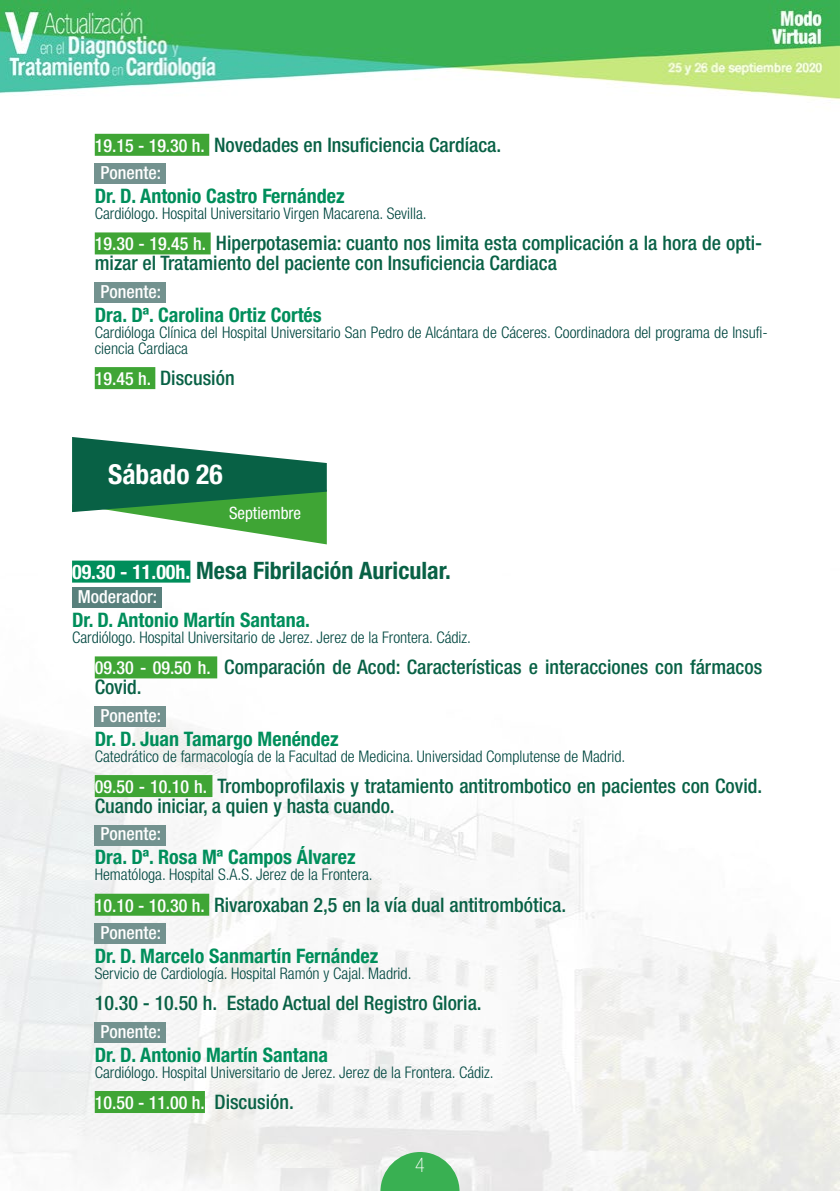
<style>
.page{position:relative;width:840px;height:1191px;background:#fff}
.page>*{position:absolute;margin:0;border:0;box-sizing:border-box;transform-origin:0 0}
.t1{font:700 condensed 27.6px "Helvetica Neue LT Std";color:#fff}
.t2{font:700 condensed 24px "Helvetica Neue LT Std";color:#086145}
.t3{font:500 condensed 20px/20px "Helvetica Neue LT Std";color:#086145}
.t4{font:700 condensed 20px "Helvetica Neue LT Std";color:#008e5b}
.t5{font:100 condensed 20px "Helvetica Neue LT Std";color:#fff}
.t6{font:500 condensed 18px "Helvetica Neue LT Std";color:#fff}
.t7{font:condensed 17px "Helvetica Neue LT Std";color:#fff}
.t8{font:300 condensed 16px/16px "Helvetica Neue LT Std";color:#004740}
.s1{font-size:18px;color:#fff}
.s2{font-size:20px;color:#fff}
.s3{font-size:20px;color:#086145}
</style>
<div class="page">
<img style="left:0;top:0;width:839px;height:1191px">
<svg style="left:380px;top:1152px;width:79px;height:39px;background:#60bd74"></svg>
<div style="left:72px;top:560px;width:118px;height:22px;background:#008e5b"></div>
<div style="left:72px;top:587px;width:90px;height:21px;background:#58807c"></div>
<div style="left:95px;top:656px;width:122px;height:22px;background:#3fa535"></div>
<div style="left:95px;top:706px;width:71px;height:21px;background:#73928f"></div>
<div style="left:95px;top:775px;width:117px;height:22px;background:#3fa535"></div>
<div style="left:95px;top:824px;width:71px;height:21px;background:#73928f"></div>
<div style="left:95px;top:893px;width:114px;height:22px;background:#3fa535"></div>
<div style="left:95px;top:923px;width:71px;height:21px;background:#73928f"></div>
<div style="left:95px;top:1022px;width:71px;height:20px;background:#73928f"></div>
<div style="left:95px;top:1091px;width:110px;height:22px;background:#3fa535"></div>
<svg style="left:72px;top:437px;width:254px;height:107px"></svg>
<div style="left:95px;top:134px;width:114px;height:22px;background:#3fa535"></div>
<div style="left:95px;top:163px;width:71px;height:21px;background:#73928f"></div>
<div style="left:95px;top:232px;width:115px;height:22px;background:#3fa535"></div>
<div style="left:95px;top:282px;width:71px;height:21px;background:#73928f"></div>
<div style="left:95px;top:367px;width:60px;height:22px;background:#3fa535"></div>
<p class="t3" style="left:95px;top:134px;width:408px"><span class="s1">19.15 - 19.30 h.</span> Novedades en Insuficiencia Cardíaca.</p>
<p class="t6" style="left:100px;top:162px;width:62px">Ponente:</p>
<p class="t4" style="left:95px;top:184px;width:251px">Dr. D. Antonio Castro Fernández</p>
<p class="t8" style="left:95px;top:205px;width:333px">Cardiólogo. Hospital Universitario Virgen Macarena. Sevilla.</p>
<p class="t3" style="left:95px;top:233px;width:668px"><span class="s1">19.30 - 19.45 h.</span> Hiperpotasemia: cuanto nos limita esta complicación a la hora de opti&shy;mizar el Tratamiento del paciente con Insuficiencia Cardiaca</p>
<p class="t6" style="left:100px;top:281px;width:62px">Ponente:</p>
<p class="t4" style="left:95px;top:302px;width:228px">Dra. Dª. Carolina Ortiz Cortés</p>
<p class="t8" style="left:95px;top:324px;width:674px">Cardióloga Clínica del Hospital Universitario San Pedro de Alcántara de Cáceres. Coordinadora del programa de Insufi&shy;ciencia Cardiaca</p>
<p class="t3" style="left:95px;top:368px;width:141px"><span class="s1">19.45 h.</span> Discusión</p>
<h1 class="t1" style="left:108px;top:458px;width:116px">Sábado 26</h1>
<p class="t7" style="left:229px;top:503px;width:74px">Septiembre</p>
<h2 class="t2" style="left:72px;top:555px;width:380px"><span class="s2">09.30 - 11.00h.</span> Mesa Fibrilación Auricular.</h2>
<p class="t6" style="left:78px;top:586px;width:81px">Moderador:</p>
<p class="t4" style="left:72px;top:608px;width:239px">Dr. D. Antonio Martín Santana.</p>
<p class="t8" style="left:72px;top:629px;width:400px">Cardiólogo. Hospital Universitario de Jerez. Jerez de la Frontera. Cádiz.</p>
<p class="t3" style="left:95px;top:657px;width:668px"><span class="s1">09.30 - 09.50 h.</span> Comparación de Acod: Características e interacciones con fármacos<br>Covid.</p>
<p class="t6" style="left:100px;top:704px;width:62px">Ponente:</p>
<p class="t4" style="left:95px;top:726px;width:245px">Dr. D. Juan Tamargo Menéndez</p>
<p class="t8" style="left:95px;top:748px;width:531px">Catedrático de farmacología de la Facultad de Medicina. Universidad Complutense de Madrid.</p>
<p class="t3" style="left:95px;top:775px;width:668px"><span class="s1">09.50 - 10.10 h.</span> Tromboprofilaxis y tratamiento antitrombotico en pacientes con Covid.<br>Cuando iniciar, a quien y hasta cuando.</p>
<p class="t6" style="left:100px;top:823px;width:62px">Ponente:</p>
<p class="t4" style="left:95px;top:845px;width:262px">Dra. Dª. Rosa Mª Campos Álvarez</p>
<p class="t8" style="left:95px;top:866px;width:279px">Hematóloga. Hospital S.A.S. Jerez de la Frontera.</p>
<p class="t3" style="left:95px;top:894px;width:472px"><span class="s1">10.10 - 10.30 h.</span> Rivaroxaban 2,5 en la vía dual antitrombótica.</p>
<p class="t6" style="left:100px;top:922px;width:62px">Ponente:</p>
<p class="t4" style="left:95px;top:943px;width:285px">Dr. D. Marcelo Sanmartín Fernández</p>
<p class="t8" style="left:95px;top:965px;width:318px">Servicio de Cardiología. Hospital Ramón y Cajal. Madrid.</p>
<p class="t3" style="left:95px;top:993px;width:388px">10.30 - 10.50 h. Estado Actual del Registro Gloria.</p>
<p class="t6" style="left:100px;top:1020px;width:62px">Ponente:</p>
<p class="t4" style="left:95px;top:1042px;width:234px">Dr. D. Antonio Martín Santana</p>
<p class="t8" style="left:95px;top:1063px;width:400px">Cardiólogo. Hospital Universitario de Jerez. Jerez de la Frontera. Cádiz.</p>
<p class="t6" style="left:95px;top:1091px;width:200px">10.50 - 11.00 h. <span class="s3">Discusión.</span></p>
<p class="t5" style="left:415px;top:1153px;width:11px">4</p>
</div>
